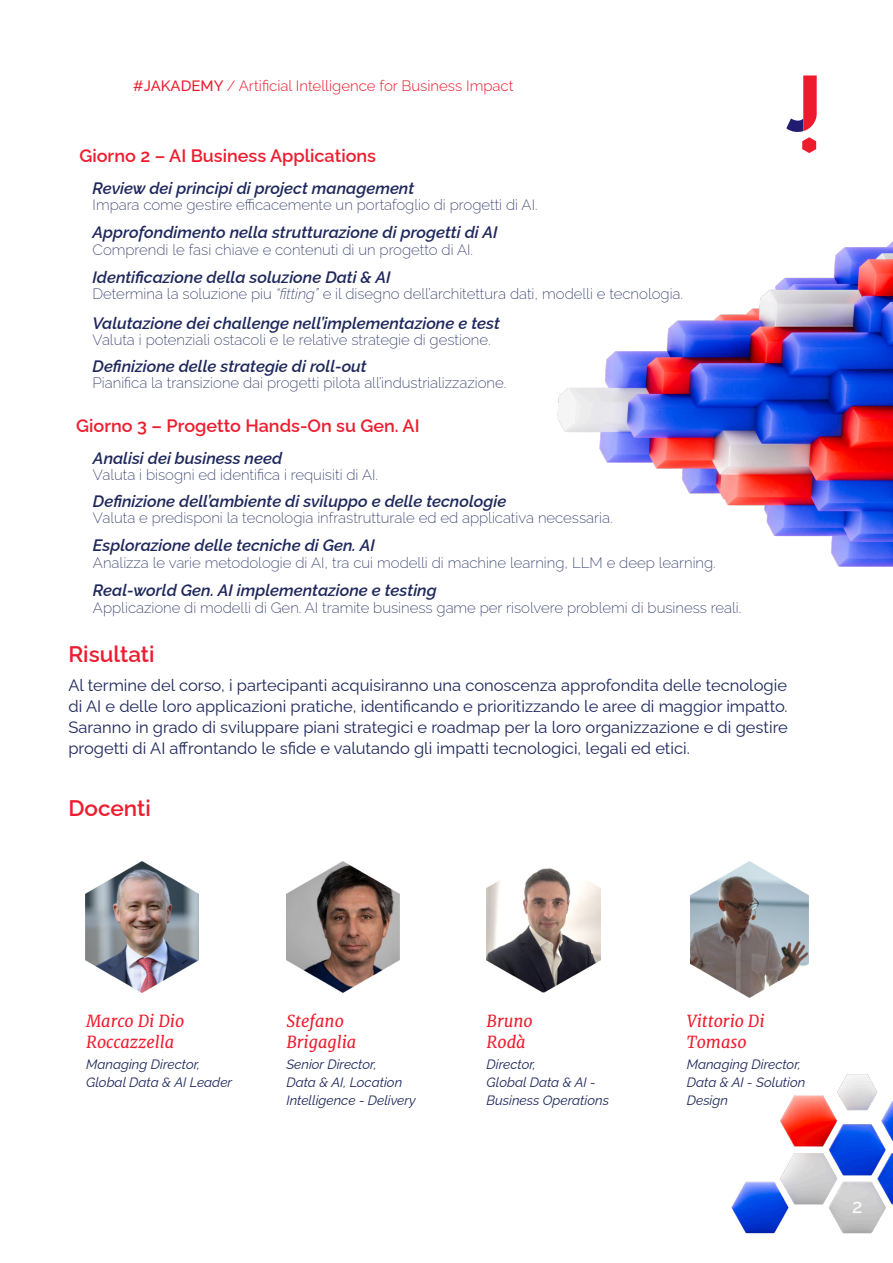
<style>
.page{position:relative;width:893px;height:1263px;background:#fff}
.page>*{position:absolute;margin:0;border:0;box-sizing:border-box;transform-origin:0 0}
.t1{font:600 22.5px "Raleway";color:#ee1c2e}
.t2{font:500 19.5px "Raleway";color:#fefcfb}
.t3{font:600 18px "Raleway";color:#ee1c2e}
.t4{font:italic 600 16.5px "Raleway";color:#1e275b}
.t5{font:16.5px/21px "Raleway";color:#1e275b;text-align:justify}
.t6{font:italic 16.5px/21px "Merriweather";color:#ee1c2e}
.t7{font:200 15px "Raleway";color:#1e275b}
.t8{font:300 15px "Raleway";color:#ee1b2d}
.t9{font:italic 13.5px "Raleway";color:#1e275b}
.s1{font-weight:500}
.s2{font-style:italic}
</style>
<div class="page">
<img style="left:731px;top:1074px;width:162px;height:160px">
<img style="left:487px;top:868px;width:113px;height:124px">
<img style="left:691px;top:861px;width:118px;height:137px">
<img style="left:85px;top:861px;width:114px;height:131px">
<img style="left:286px;top:861px;width:114px;height:131px">
<svg style="left:786px;top:75px;width:31px;height:70px"></svg>
<img style="left:557px;top:145px;width:336px;height:422px">
<p class="t8" style="left:133px;top:74px;width:382px"><span class="s1">#JAKADEMY</span> / Artificial Intelligence for Business Impact</p>
<p class="t3" style="left:79px;top:142px;width:298px">Giorno 2 – AI Business Applications</p>
<p class="t4" style="left:93px;top:175px;width:323px">Review dei principi di project management</p>
<p class="t7" style="left:93px;top:193px;width:447px">Impara come gestire efficacemente un portafoglio di progetti di AI.</p>
<p class="t4" style="left:93px;top:219px;width:406px">Approfondimento nella strutturazione di progetti di AI</p>
<p class="t7" style="left:93px;top:237px;width:382px">Comprendi le fasi chiave e contenuti di un progetto di AI.</p>
<p class="t4" style="left:93px;top:264px;width:300px">Identificazione della soluzione Dati &amp; AI</p>
<p class="t7" style="left:93px;top:282px;width:592px">Determina la soluzione piu <span class="s2">“fitting”</span> e il disegno dell’architettura dati, modelli e tecnologia.</p>
<p class="t4" style="left:93px;top:309px;width:409px">Valutazione dei challenge nell’implementazione e test</p>
<p class="t7" style="left:93px;top:328px;width:400px">Valuta i potenziali ostacoli e le relative strategie di gestione.</p>
<p class="t4" style="left:93px;top:353px;width:276px">Definizione delle strategie di roll-out</p>
<p class="t7" style="left:93px;top:371px;width:415px">Pianifica la transizione dai progetti pilota all’industrializzazione.</p>
<p class="t3" style="left:76px;top:411px;width:345px">Giorno 3 – Progetto Hands-On su Gen. AI</p>
<p class="t4" style="left:93px;top:445px;width:191px">Analisi dei business need</p>
<p class="t7" style="left:93px;top:463px;width:287px">Valuta i bisogni ed identifica i requisiti di AI.</p>
<p class="t4" style="left:93px;top:488px;width:415px">Definizione dell’ambiente di sviluppo e delle tecnologie</p>
<p class="t7" style="left:93px;top:506px;width:521px">Valuta e predisponi la tecnologia infrastrutturale ed ed applicativa necessaria.</p>
<p class="t4" style="left:93px;top:532px;width:283px">Esplorazione delle tecniche di Gen. AI</p>
<p class="t7" style="left:93px;top:551px;width:624px">Analizza le varie metodologie di AI, tra cui modelli di machine learning, LLM e deep learning.</p>
<p class="t4" style="left:93px;top:577px;width:345px">Real-world Gen. AI implementazione e testing</p>
<p class="t7" style="left:93px;top:595px;width:650px">Applicazione di modelli di Gen. AI tramite business game per risolvere problemi di business reali.</p>
<p class="t1" style="left:68px;top:636px;width:88px">Risultati</p>
<p class="t5" style="left:68px;top:673px;width:721px">Al termine del corso, i partecipanti acquisiranno una conoscenza approfondita delle tecnologie di AI e delle loro applicazioni pratiche, identificando e prioritizzando le aree di maggior impatto.<br>Saranno in grado di sviluppare piani strategici e roadmap per la loro organizzazione e di gestire progetti di AI affrontando le sfide e valutando gli impatti tecnologici, legali ed etici.</p>
<p class="t1" style="left:68px;top:790px;width:84px">Docenti</p>
<p class="t6" style="left:86px;top:1010px;width:100px">Marco Di Dio<br>Roccazzella</p>
<p class="t9" style="left:86px;top:1054px;width:115px">Managing Director,</p>
<p class="t9" style="left:86px;top:1072px;width:148px">Global Data &amp; AI Leader</p>
<p class="t6" style="left:286px;top:1010px;width:59px">Stefano</p>
<p class="t6" style="left:286px;top:1031px;width:71px">Brigaglia</p>
<p class="t9" style="left:286px;top:1054px;width:92px">Senior Director,</p>
<p class="t9" style="left:286px;top:1072px;width:117px">Data &amp; AI, Location</p>
<p class="t9" style="left:286px;top:1090px;width:131px">Intelligence - Delivery</p>
<p class="t6" style="left:487px;top:1010px;width:48px">Bruno</p>
<p class="t6" style="left:487px;top:1031px;width:41px">Rodà</p>
<p class="t9" style="left:487px;top:1054px;width:51px">Director,</p>
<p class="t9" style="left:487px;top:1072px;width:111px">Global Data &amp; AI -</p>
<p class="t9" style="left:487px;top:1090px;width:124px">Business Operations</p>
<p class="t6" style="left:687px;top:1010px;width:79px">Vittorio Di</p>
<p class="t6" style="left:687px;top:1031px;width:62px">Tomaso</p>
<p class="t9" style="left:687px;top:1054px;width:115px">Managing Director,</p>
<p class="t9" style="left:687px;top:1072px;width:120px">Data &amp; AI - Solution</p>
<p class="t9" style="left:687px;top:1090px;width:43px">Design</p>
<p class="t2" style="left:852px;top:1190px;width:12px">2</p>
</div>
